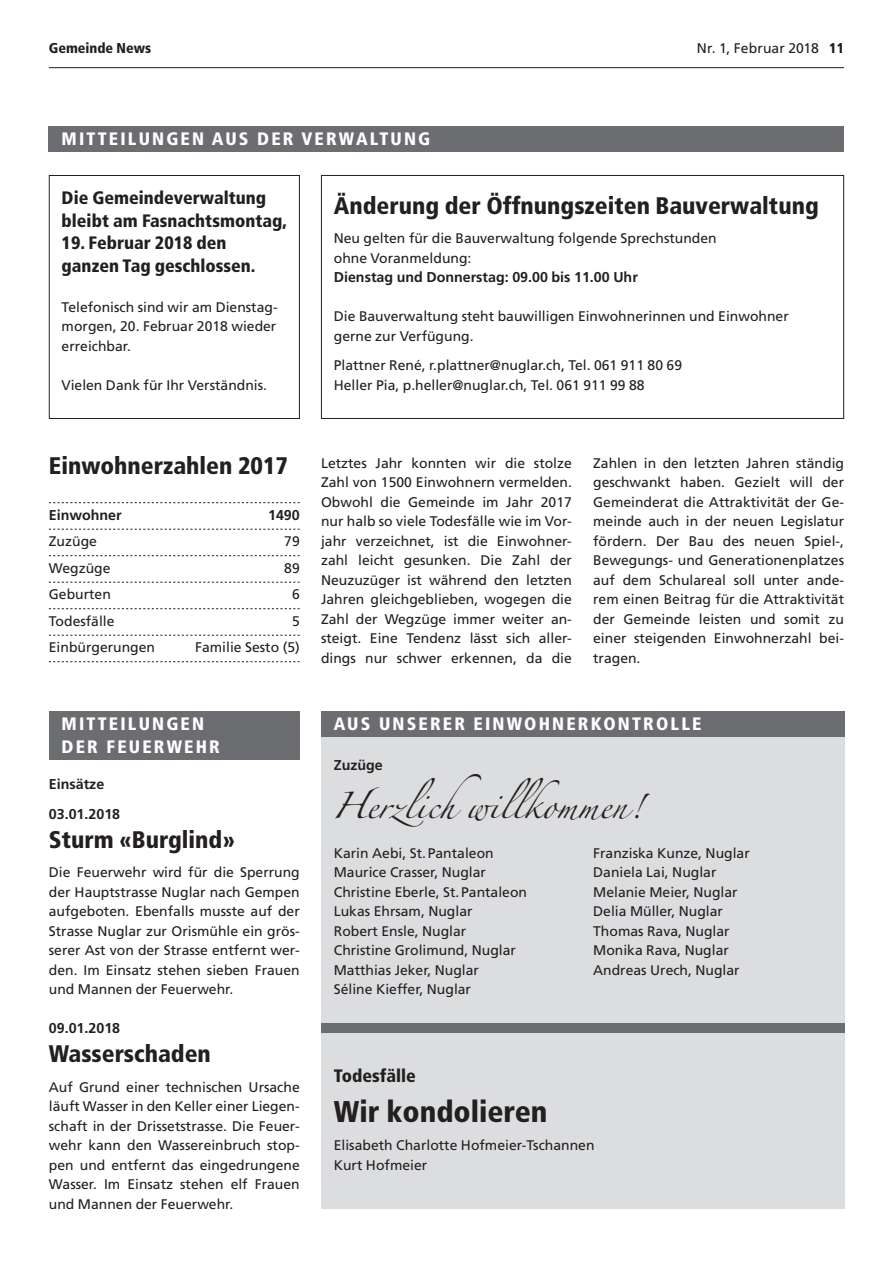
<style>
.page{position:relative;width:893px;height:1263px;background:#fff}
.page>*{position:absolute;margin:0;border:0;box-sizing:border-box;transform-origin:0 0}
.t1{font:900 condensed 30px "Frutiger LT";color:#231f20}
.t2{font:900 condensed 24px "Frutiger LT";color:#231f20}
.t3{font:24px "Zapfino Extra LTX One";color:#231f20}
.t4{font:900 condensed 18px/22.5px "Frutiger LT";color:#231f20}
.t5{font:900 condensed 18px/22.5px "Frutiger LT";letter-spacing:.12em;color:#fff}
.t6{font:700 14.25px/29.2px "Frutiger LT";color:#231f20}
.t7{font:900 condensed 14.25px "Frutiger LT";color:#231f20}
.t8{font:13.95px/19.5px "Frutiger LT";color:#231f20}
.s1{font-weight:900;font-stretch:condensed;font-size:14.25px}
</style>
<div class="page">
<hr style="left:49px;top:67px;width:795px;height:1px;background:#231f20">
<div style="left:49px;top:711px;width:251px;height:48px;background:#6c6d70"></div>
<div style="left:49px;top:126px;width:795px;height:26px;background:#6c6d70"></div>
<div style="left:49px;top:175px;width:251px;height:244px;border:1px solid #231f20"></div>
<div style="left:321px;top:721px;width:523px;height:488px;background:#dcdddf"></div>
<div style="left:321px;top:711px;width:523px;height:26px;background:#6c6d70"></div>
<div style="left:321px;top:1023px;width:523px;height:10px;background:#6c6d70"></div>
<svg style="left:49px;top:502px;width:251px;height:1px"></svg>
<svg style="left:49px;top:529px;width:251px;height:1px"></svg>
<svg style="left:49px;top:555px;width:251px;height:1px"></svg>
<svg style="left:49px;top:582px;width:251px;height:1px"></svg>
<svg style="left:49px;top:608px;width:251px;height:1px"></svg>
<svg style="left:49px;top:635px;width:251px;height:1px"></svg>
<svg style="left:49px;top:661px;width:251px;height:1px"></svg>
<div style="left:321px;top:175px;width:523px;height:244px;border:1px solid #231f20"></div>
<p class="t7" style="left:49px;top:40px;width:104px">Gemeinde News</p>
<p class="t8" style="left:697px;top:39px;width:149px">Nr. 1, Februar 2018 <span class="s1">11</span></p>
<p class="t5" style="left:62px;top:127px;width:370px">MITTEILUNGEN AUS DER VERWALTUNG</p>
<p class="t4" style="left:62px;top:187px;width:227px">Die Gemeindeverwaltung bleibt am Fasnachtsmontag,</p>
<p class="t4" style="left:62px;top:232px;width:195px">19. Februar 2018 den ganzen Tag geschlossen.</p>
<p class="t8" style="left:62px;top:297px;width:218px;text-align:justify">Telefonisch sind wir am Dienstag&shy;morgen, 20. Februar 2018 wieder erreichbar.</p>
<p class="t8" style="left:62px;top:375px;width:207px">Vielen Dank für Ihr Verständnis.</p>
<h2 class="t2" style="left:334px;top:191px;width:486px">Änderung der Öffnungszeiten Bauverwaltung</h2>
<p class="t8" style="left:334px;top:229px;width:384px">Neu gelten für die Bauverwaltung folgende Sprechstunden ohne Voranmeldung:</p>
<p class="t6" style="left:334px;top:263px;width:306px">Dienstag und Donnerstag: 09.00 bis 11.00 Uhr</p>
<p class="t8" style="left:334px;top:307px;width:456px">Die Bauverwaltung steht bauwilligen Einwohnerinnen und Einwohner gerne zur Verfügung.</p>
<p class="t8" style="left:334px;top:356px;width:350px">Plattner René, r.plattner@nuglar.ch, Tel. 061 911 80 69<br>Heller Pia, p.heller@nuglar.ch, Tel. 061 911 99 88</p>
<h2 class="t2" style="left:49px;top:452px;width:241px">Einwohnerzahlen 2017</h2>
<p class="t6" style="left:49px;top:500px;width:74px">Einwohner</p>
<p class="t6" style="left:268px;top:500px;width:33px">1490</p>
<p class="t8" style="left:49px;top:532px;width:50px">Zuzüge</p>
<p class="t8" style="left:284px;top:532px;width:17px">79</p>
<p class="t8" style="left:49px;top:558px;width:63px">Wegzüge</p>
<p class="t8" style="left:284px;top:558px;width:17px">89</p>
<p class="t8" style="left:49px;top:585px;width:64px">Geburten</p>
<p class="t8" style="left:292px;top:585px;width:9px">6</p>
<p class="t8" style="left:49px;top:611px;width:67px">Todesfälle</p>
<p class="t8" style="left:292px;top:611px;width:9px">5</p>
<p class="t8" style="left:49px;top:638px;width:108px">Einbürgerungen</p>
<p class="t8" style="left:195px;top:638px;width:106px">Familie Sesto (5)</p>
<p class="t5" style="left:62px;top:712px;width:160px">MITTEILUNGEN<br>DER FEUERWEHR</p>
<p class="t6" style="left:49px;top:770px;width:73px">Einsätze<br>03.01.2018</p>
<h2 class="t2" style="left:49px;top:825px;width:187px">Sturm «Burglind»</h2>
<p class="t8" style="left:49px;top:863px;width:252px;text-align:justify">Die Feuerwehr wird für die Sperrung der Hauptstrasse Nuglar nach Gempen aufgeboten. Ebenfalls musste auf der Strasse Nuglar zur Orismühle ein grös&shy;serer Ast von der Strasse entfernt wer&shy;den. Im Einsatz stehen sieben Frauen und Mannen der Feuerwehr.</p>
<p class="t6" style="left:49px;top:1014px;width:73px">09.01.2018</p>
<h2 class="t2" style="left:49px;top:1040px;width:163px">Wasserschaden</h2>
<p class="t8" style="left:49px;top:1077px;width:252px;text-align:justify">Auf Grund einer technischen Ursache läuft Wasser in den Keller einer Liegen&shy;schaft in der Drissetstrasse. Die Feuer&shy;wehr kann den Wassereinbruch stop&shy;pen und entfernt das eingedrungene Wasser. Im Einsatz stehen elf Frauen und Mannen der Feuerwehr.</p>
<p class="t8" style="left:321px;top:453px;width:252px;text-align:justify">Letztes Jahr konnten wir die stolze Zahl von 1500 Einwohnern vermelden.<br>Obwohl die Gemeinde im Jahr 2017 nur halb so viele Todesfälle wie im Vor&shy;jahr verzeichnet, ist die Einwohner&shy;zahl leicht gesunken. Die Zahl der Neuzuzüger ist während den letzten Jahren gleichgeblieben, wogegen die Zahl der Wegzüge immer weiter an&shy;steigt. Eine Tendenz lässt sich aller&shy;dings nur schwer erkennen, da die</p>
<p class="t8" style="left:593px;top:453px;width:252px;text-align:justify">Zahlen in den letzten Jahren ständig geschwankt haben. Gezielt will der Gemeinderat die Attraktivität der Ge&shy;meinde auch in der neuen Legislatur fördern. Der Bau des neuen Spiel-, Bewegungs- und Generationenplatzes auf dem Schulareal soll unter ande&shy;rem einen Beitrag für die Attraktivität der Gemeinde leisten und somit zu einer steigenden Einwohnerzahl bei&shy;tragen.</p>
<p class="t5" style="left:334px;top:712px;width:369px">AUS UNSERER EINWOHNERKONTROLLE</p>
<p class="t6" style="left:334px;top:751px;width:51px">Zuzüge</p>
<h2 class="t3" style="left:332px;top:795px;width:312px">Herzlichwillkommen!</h2>
<p class="t8" style="left:593px;top:843px;width:158px">Franziska Kunze, Nuglar<br>Daniela Lai, Nuglar<br>Melanie Meier, Nuglar<br>Delia Müller, Nuglar<br>Thomas Rava, Nuglar<br>Monika Rava, Nuglar<br>Andreas Urech, Nuglar</p>
<p class="t8" style="left:334px;top:843px;width:195px">Karin Aebi, St.Pantaleon<br>Maurice Crasser, Nuglar<br>Christine Eberle, St.Pantaleon<br>Lukas Ehrsam, Nuglar<br>Robert Ensle, Nuglar<br>Christine Grolimund, Nuglar<br>Matthias Jeker, Nuglar<br>Séline Kieffer, Nuglar</p>
<p class="t4" style="left:334px;top:1064px;width:84px">Todesfälle</p>
<h1 class="t1" style="left:334px;top:1094px;width:215px">Wir kondolieren</h1>
<p class="t8" style="left:334px;top:1136px;width:262px">Elisabeth Charlotte Hofmeier-Tschannen<br>Kurt Hofmeier</p>
</div>
